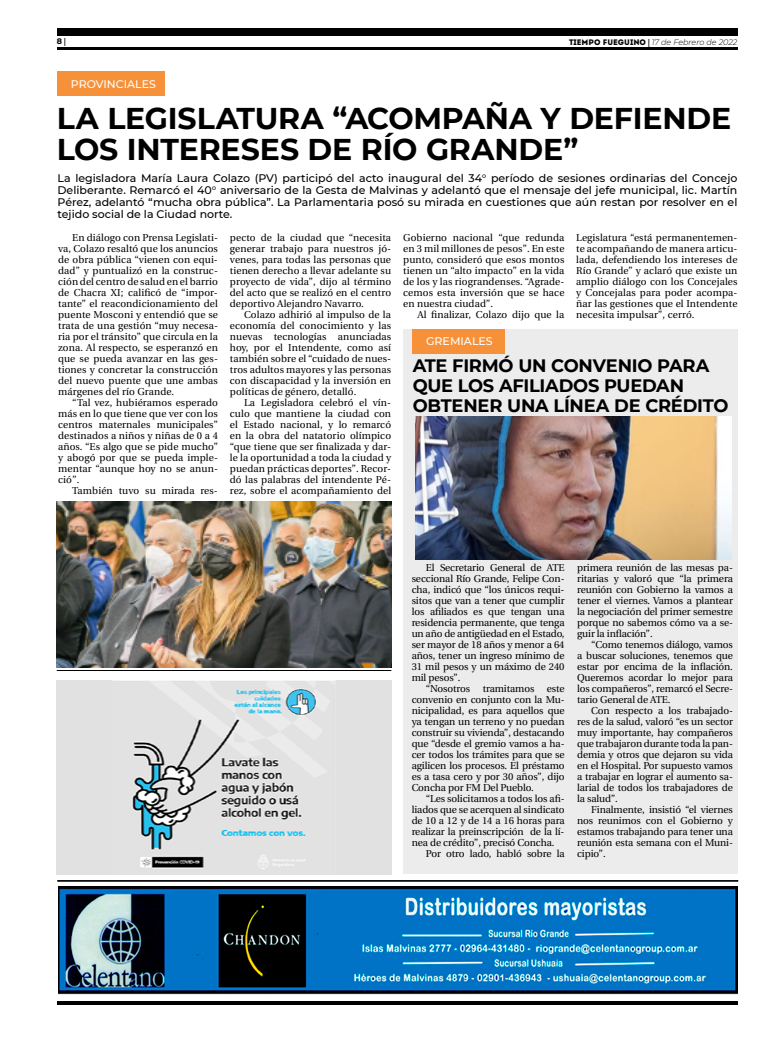
<style>
.page{position:relative;width:780px;height:1049px;background:#fff}
.page>*{position:absolute;margin:0;border:0;box-sizing:border-box;transform-origin:0 0}
.t1{font:700 30px/31px "Montserrat";letter-spacing:-.01em;color:#000}
.t2{font:700 18px/20px "Montserrat";letter-spacing:-.015em;color:#000}
.t3{font:500 11px/12px "Montserrat";color:#000;text-align:justify}
.t4{font:500 11px "Montserrat";color:#fff}
.t5{font:10px/11px "Utopia";color:#000;text-align:justify}
.t6{font:italic 300 8px "Montserrat";color:#000}
.t7{font:700 8px "Montserrat";color:#000}
.s1{font-family:"Utopia"}
.s2{font-family:"Intro";font-weight:400;font-style:normal}
.s3{font-family:"Utopia";font-weight:700;font-style:normal}
</style>
<div class="page">
<hr style="left:57px;top:48px;width:680px;height:2px;background:#000">
<div style="left:57px;top:28px;width:680px;height:7px;background:#000"></div>
<hr style="left:57px;top:1001px;width:680px;height:4px;background:#000">
<img style="left:58px;top:886px;width:679px;height:109px">
<img style="left:57px;top:680px;width:334px;height:194px">
<hr style="left:57px;top:880px;width:681px;height:1px;background:#000">
<div style="left:57px;top:72px;width:107px;height:24px;background:#f79139"></div>
<div style="left:403px;top:329px;width:334px;height:545px;background:#ececed"></div>
<img style="left:57px;top:501px;width:334px;height:166px">
<div style="left:412px;top:329px;width:93px;height:25px;background:#f79139"></div>
<img style="left:415px;top:417px;width:316px;height:142px">
<hr style="left:57px;top:670px;width:334px;height:1px;background:#000">
<p class="t7" style="left:57px;top:35px;width:11px">8 <span class="s1">|</span></p>
<p class="t6" style="left:569px;top:36px;width:170px"><span class="s2">TIEMPO FUEGUINO</span> <span class="s3">|</span> 17 de Febrero de 2022</p>
<p class="t4" style="left:71px;top:76px;width:86px">PROVINCIALES</p>
<h1 class="t1" style="left:57px;top:101px;width:676px">LA LEGISLATURA “ACOMPAÑA Y DEFIENDE<br>LOS INTERESES DE RÍO GRANDE”</h1>
<p class="t3" style="left:58px;top:172px;width:681px">La legisladora María Laura Colazo (PV) participó del acto inaugural del 34° período de sesiones ordinarias del Concejo Deliberante. Remarcó el 40° aniversario de la Gesta de Malvinas y adelantó que el mensaje del jefe municipal, lic. Martín Pérez, adelantó “mucha obra pública”. La Parlamentaria posó su mirada en cuestiones que aún restan por resolver en el tejido social de la Ciudad norte.</p>
<p class="t5" style="left:58px;top:232px;width:161px;text-indent:14px">En diálogo con Prensa Legislati&shy;va, Colazo resaltó que los anuncios de obra pública “vienen con equi&shy;dad” y puntualizó en la construc&shy;ción del centro de salud en el barrio de Chacra XI; calificó de “impor&shy;tante” el reacondicionamiento del puente Mosconi y entendió que se trata de una gestión “muy necesa&shy;ria por el tránsito” que circula en la zona. Al respecto, se esperanzó en que se pueda avanzar en las ges&shy;tiones y concretar la construcción del nuevo puente que une ambas márgenes del río Grande.</p>
<p class="t5" style="left:58px;top:397px;width:161px;text-indent:14px">“Tal vez, hubiéramos esperado más en lo que tiene que ver con los centros maternales municipales” destinados a niños y niñas de 0 a 4 años. “Es algo que se pide mucho” y abogó por que se pueda imple&shy;mentar “aunque hoy no se anun&shy;ció”.</p>
<p class="t5" style="left:72px;top:485px;width:147px">También tuvo su mirada res-</p>
<p class="t5" style="left:230px;top:232px;width:163px">pecto de la ciudad que “necesita generar trabajo para nuestros jó&shy;venes, para todas las personas que tienen derecho a llevar adelante su proyecto de vida”, dijo al término del acto que se realizó en el centro deportivo Alejandro Navarro.</p>
<p class="t5" style="left:230px;top:309px;width:163px;text-indent:14px">Colazo adhirió al impulso de la economía del conocimiento y las nuevas tecnologías anunciadas hoy, por el Intendente, como así también sobre el “cuidado de nues&shy;tros adultos mayores y las personas con discapacidad y la inversión en políticas de género, detalló.</p>
<p class="t5" style="left:230px;top:397px;width:163px;text-indent:14px">La Legisladora celebró el vín&shy;culo que mantiene la ciudad con el Estado nacional, y lo remarcó en la obra del natatorio olímpico “que tiene que ser finalizada y dar&shy;le la oportunidad a toda la ciudad y puedan prácticas deportes”. Recor&shy;dó las palabras del intendente Pé&shy;rez, sobre el acompañamiento del</p>
<p class="t5" style="left:403px;top:232px;width:163px">Gobierno nacional “que redunda en 3 mil millones de pesos”. En este punto, consideró que esos montos tienen un “alto impacto” en la vida de los y las riograndenses. “Agrade&shy;cemos esta inversión que se hace en nuestra ciudad”.</p>
<p class="t5" style="left:417px;top:309px;width:148px">Al finalizar, Colazo dijo que la</p>
<p class="t5" style="left:576px;top:232px;width:163px">Legislatura “está permanentemen&shy;te acompañando de manera articu&shy;lada, defendiendo los intereses de Río Grande” y aclaró que existe un amplio diálogo con los Concejales y Concejalas para poder acompa&shy;ñar las gestiones que el Intendente necesita impulsar”, cerró.</p>
<p class="t4" style="left:426px;top:334px;width:68px">GREMIALES</p>
<h2 class="t2" style="left:412px;top:354px;width:317px">ATE FIRMÓ UN CONVENIO PARA<br>QUE LOS AFILIADOS PUEDAN<br>OBTENER UNA LÍNEA DE CRÉDITO</h2>
<p class="t5" style="left:411px;top:562px;width:154px;text-indent:14px">El Secretario General de ATE seccional Río Grande, Felipe Con&shy;cha, indicó que “los únicos requi&shy;sitos que van a tener que cumplir los afiliados es que tengan una residencia permanente, que tenga un año de antigüedad en el Estado, ser mayor de 18 años y menor a 64 años, tener un ingreso mínimo de 31 mil pesos y un máximo de 240 mil pesos”.</p>
<p class="t5" style="left:411px;top:683px;width:154px;text-indent:14px">“Nosotros tramitamos este convenio en conjunto con la Mu&shy;nicipalidad, es para aquellos que ya tengan un terreno y no puedan construir su vivienda”, destacando que “desde el gremio vamos a ha&shy;cer todos los trámites para que se agilicen los procesos. El préstamo es a tasa cero y por 30 años”, dijo Concha por FM Del Pueblo.</p>
<p class="t5" style="left:411px;top:793px;width:154px;text-indent:14px">“Les solicitamos a todos los afi&shy;liados que se acerquen al sindicato de 10 a 12 y de 14 a 16 horas para realizar la preinscripción de la lí&shy;nea de crédito”, precisó Concha.</p>
<p class="t5" style="left:426px;top:848px;width:140px">Por otro lado, habló sobre la</p>
<p class="t5" style="left:577px;top:562px;width:157px">primera reunión de las mesas pa&shy;ritarias y valoró que “la primera reunión con Gobierno la vamos a tener el viernes. Vamos a plantear la negociación del primer semestre porque no sabemos cómo va a se&shy;guir la inflación”.</p>
<p class="t5" style="left:577px;top:639px;width:157px;text-indent:14px">“Como tenemos diálogo, vamos a buscar soluciones, tenemos que estar por encima de la inflación.<br>Queremos acordar lo mejor para los compañeros”, remarcó el Secre&shy;tario General de ATE.</p>
<p class="t5" style="left:577px;top:705px;width:157px;text-indent:14px">Con respecto a los trabajado&shy;res de la salud, valoró “es un sector muy importante, hay compañeros que trabajaron durante toda la pan&shy;demia y otros que dejaron su vida en el Hospital. Por supuesto vamos a trabajar en lograr el aumento sa&shy;larial de todos los trabajadores de la salud”.</p>
<p class="t5" style="left:577px;top:804px;width:157px;text-indent:14px">Finalmente, insistió “el viernes nos reunimos con el Gobierno y estamos trabajando para tener una reunión esta semana con el Muni&shy;cipio”.</p>
</div>
